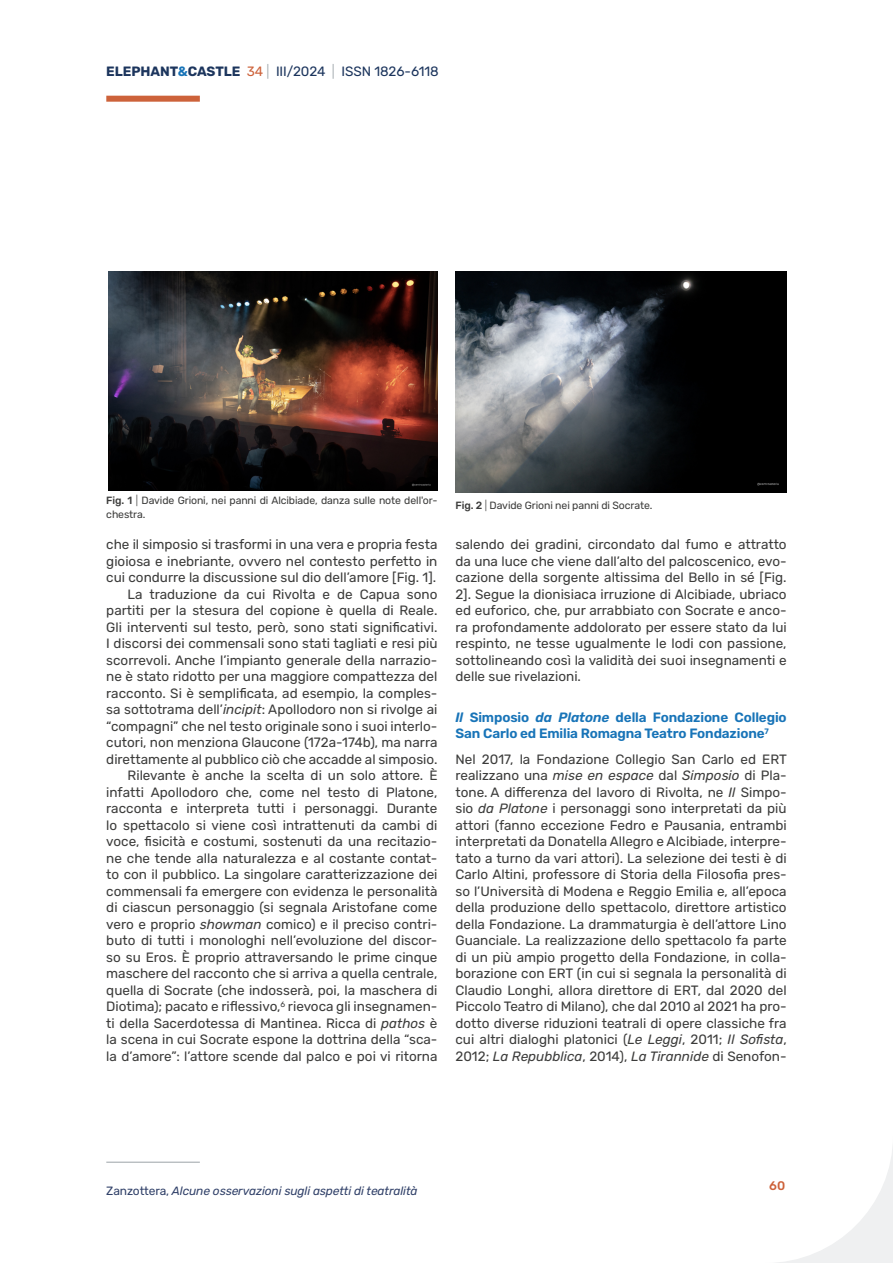
<style>
.page{position:relative;width:893px;height:1263px;background:#fff}
.page>*{position:absolute;margin:0;border:0;box-sizing:border-box;transform-origin:0 0}
.t1{font:13.5px/16.5px "Rubik";color:#3c3c3b;text-align:justify}
.t2{font:600 13.5px/16.5px "Rubik";letter-spacing:-.01em;color:#1874b8}
.t3{font:13.5px "Rubik";letter-spacing:-.005em;color:#1c355d}
.t4{font:500 12.45px "Rubik";color:#cd623a}
.t5{font:italic 12px "Rubik";letter-spacing:-.01em;color:#314169}
.t6{font:10.5px/13.5px "Rubik";letter-spacing:-.01em;color:#3c3c3b}
.s1{font-weight:700}
.s2{font-weight:700;color:#1874b8}
.s3{color:#cd623a}
.s4{font-weight:300;color:#9ba2a7}
.s5{font-weight:500}
.s6{font-weight:300}
.s7{font-style:italic}
.s8{font-style:normal}
</style>
<div class="page">
<svg style="left:106px;top:1147px;width:787px;height:116px"></svg>
<div style="left:106px;top:96px;width:94px;height:6px;background:#cd623a"></div>
<hr style="left:106px;top:1162px;width:94px;height:1px;background:#9ba2a7">
<img style="left:455px;top:272px;width:332px;height:220px">
<img style="left:108px;top:271px;width:329px;height:220px">
<p class="t3" style="left:106px;top:64px;width:334px"><span class="s1">ELEPHANT</span><span class="s2">&amp;</span><span class="s1">CASTLE</span> <span class="s3">34</span> <span class="s4">|</span> III/2024 <span class="s4">|</span> ISSN 1826-6118</p>
<p class="t6" style="left:106px;top:494px;width:333px"><span class="s5">Fig. 1</span> <span class="s6">|</span> Davide Grioni, nei panni di Alcibiade, danza sulle note dell'or&shy;chestra.</p>
<p class="t6" style="left:456px;top:499px;width:198px"><span class="s5">Fig. 2</span> <span class="s6">|</span> Davide Grioni nei panni di Socrate.</p>
<p class="t1" style="left:106px;top:536px;width:333px;text-align:right">che il simposio si trasformi in una vera e propria festa gioiosa e inebriante, ovvero nel contesto perfetto in cui condurre la discussione sul dio dell’amore [Fig. 1].<br>La traduzione da cui Rivolta e de Capua sono partiti per la stesura del copione è quella di Reale.<br>Gli interventi sul testo, però, sono stati significativi.<br>I discorsi dei commensali sono stati tagliati e resi più scorrevoli. Anche l’impianto generale della narrazio&shy;ne è stato ridotto per una maggiore compattezza del racconto. Si è semplificata, ad esempio, la comples&shy;sa sottotrama dell’<span class="s7">incipit</span>: Apollodoro non si rivolge ai “compagni” che nel testo originale sono i suoi interlo&shy;cutori, non menziona Glaucone (172a-174b), ma narra direttamente al pubblico ciò che accadde al simposio.<br>Rilevante è anche la scelta di un solo attore. È infatti Apollodoro che, come nel testo di Platone, racconta e interpreta tutti i personaggi. Durante lo spettacolo si viene così intrattenuti da cambi di voce, fisicità e costumi, sostenuti da una recitazio&shy;ne che tende alla naturalezza e al costante contat&shy;to con il pubblico. La singolare caratterizzazione dei commensali fa emergere con evidenza le personalità di ciascun personaggio (si segnala Aristofane come vero e proprio <span class="s7">showman</span> comico) e il preciso contri&shy;buto di tutti i monologhi nell’evoluzione del discor&shy;so su Eros. È proprio attraversando le prime cinque maschere del racconto che si arriva a quella centrale, quella di Socrate (che indosserà, poi, la maschera di Diotima); pacato e riflessivo,<sup>6</sup> rievoca gli insegnamen&shy;ti della Sacerdotessa di Mantinea. Ricca di <span class="s7">pathos</span> è la scena in cui Socrate espone la dottrina della “sca&shy;la d’amore”: l’attore scende dal palco e poi vi ritorna</p>
<p class="t1" style="left:455px;top:536px;width:333px">salendo dei gradini, circondato dal fumo e attratto da una luce che viene dall’alto del palcoscenico, evo&shy;cazione della sorgente altissima del Bello in sé [Fig.<br>2]. Segue la dionisiaca irruzione di Alcibiade, ubriaco ed euforico, che, pur arrabbiato con Socrate e anco&shy;ra profondamente addolorato per essere stato da lui respinto, ne tesse ugualmente le lodi con passione, sottolineando così la validità dei suoi insegnamenti e delle sue rivelazioni.</p>
<p class="t2" style="left:455px;top:709px;width:333px"><span class="s7">Il</span> Simposio <span class="s7">da Platone</span> della Fondazione Collegio<br>San Carlo ed Emilia Romagna Teatro Fondazione<sup>7</sup></p>
<p class="t1" style="left:455px;top:751px;width:333px">Nel 2017, la Fondazione Collegio San Carlo ed ERT realizzano una <span class="s7">mise en espace</span> dal <span class="s7">Simposio</span> di Pla&shy;tone. A differenza del lavoro di Rivolta, ne <span class="s7">Il</span> Simpo&shy;sio <span class="s7">da Platone</span> i personaggi sono interpretati da più attori (fanno eccezione Fedro e Pausania, entrambi interpretati da Donatella Allegro e Alcibiade, interpre&shy;tato a turno da vari attori). La selezione dei testi è di Carlo Altini, professore di Storia della Filosofia pres&shy;so l’Università di Modena e Reggio Emilia e, all’epoca della produzione dello spettacolo, direttore artistico della Fondazione. La drammaturgia è dell’attore Lino Guanciale. La realizzazione dello spettacolo fa parte di un più ampio progetto della Fondazione, in colla&shy;borazione con ERT (in cui si segnala la personalità di Claudio Longhi, allora direttore di ERT, dal 2020 del Piccolo Teatro di Milano), che dal 2010 al 2021 ha pro&shy;dotto diverse riduzioni teatrali di opere classiche fra cui altri dialoghi platonici (<span class="s7">Le Leggi</span>, 2011; <span class="s7">Il Sofista</span>, 2012; <span class="s7">La Repubblica</span>, 2014), <span class="s7">La Tirannide</span> di Senofon-</p>
<p class="t5" style="left:106px;top:1184px;width:313px"><span class="s8">Zanzottera,</span> Alcune osservazioni sugli aspetti di teatralità</p>
<p class="t4" style="left:769px;top:1178px;width:17px">60</p>
</div>
